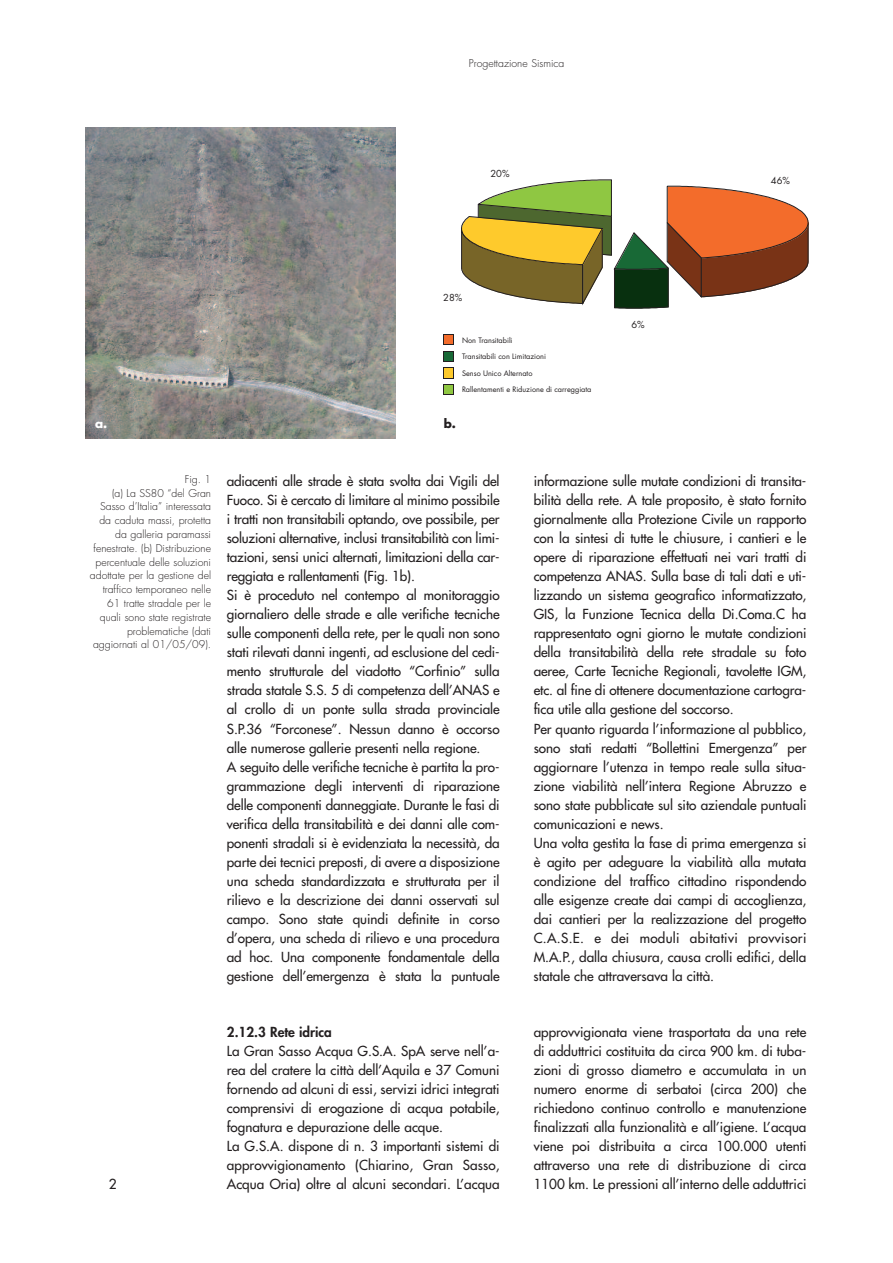
<style>
.page{position:relative;width:893px;height:1263px;background:#fff}
.page>*{position:absolute;margin:0;border:0;box-sizing:border-box;transform-origin:0 0}
.t1{font:13.5px/19px "Futura";letter-spacing:-.005em;color:#231f20}
.t2{font:800 13.5px "Futura";color:#231f20}
.t3{font:700 12px "Futura";color:#fff}
.t4{font:700 12px "Futura";color:#231f20}
.t5{font:300 10.5px/13.8px "Futura";color:#231f20;text-align:right}
.t6{font:9.45px "Futura";color:#231f20}
.t7{font:7.35px "Futura";color:#231f20}
</style>
<div class="page">
<img style="left:85px;top:128px;width:311px;height:310px">
<svg style="left:461px;top:179px;width:347px;height:130px"></svg>
<svg style="left:443px;top:334px;width:11px;height:28px"></svg>
<svg style="left:443px;top:368px;width:11px;height:27px"></svg>
<p class="t5" style="left:469px;top:57px;width:97px">Progettazione Sismica</p>
<p class="t6" style="left:490px;top:169px;width:21px">20%</p>
<p class="t6" style="left:443px;top:293px;width:21px">28%</p>
<p class="t7" style="left:462px;top:336px;width:52px">Non Transitabili</p>
<p class="t7" style="left:462px;top:353px;width:86px">Transitabili con Limitazioni</p>
<p class="t7" style="left:462px;top:370px;width:72px">Senso Unico Alternato</p>
<p class="t7" style="left:462px;top:386px;width:131px">Rallentamenti e Riduzione di carreggiata</p>
<p class="t3" style="left:95px;top:418px;width:14px">a.</p>
<p class="t4" style="left:444px;top:418px;width:14px">b.</p>
<p class="t6" style="left:631px;top:320px;width:15px">6%</p>
<p class="t6" style="left:771px;top:176px;width:21px">46%</p>
<p class="t5" style="left:90px;top:473px;width:123px">Fig. 1<br>(a) La SS80 “del Gran<br>Sasso d’Italia” interessata da caduta massi, protetta da galleria paramassi fenestrate. (b) Distribuzione percentuale delle soluzioni adottate per la gestione del traffico temporaneo nelle<br>61 tratte stradale per le quali sono state registrate problematiche (dati aggiornati al 01/05/09).</p>
<p class="t1" style="left:227px;top:472px;width:274px">adiacenti alle strade è stata svolta dai Vigili del Fuoco. Si è cercato di limitare al minimo possibile i tratti non transitabili optando, ove possibile, per soluzioni alternative, inclusi transitabilità con limi&shy;tazioni, sensi unici alternati, limitazioni della car&shy;reggiata e rallentamenti (Fig. 1b).<br>Si è proceduto nel contempo al monitoraggio giornaliero delle strade e alle verifiche tecniche sulle componenti della rete, per le quali non sono stati rilevati danni ingenti, ad esclusione del cedi&shy;mento strutturale del viadotto “Corfinio” sulla strada statale S.S. 5 di competenza dell’ANAS e al crollo di un ponte sulla strada provinciale S.P.36 “Forconese”. Nessun danno è occorso alle numerose gallerie presenti nella regione.<br>A seguito delle verifiche tecniche è partita la pro&shy;grammazione degli interventi di riparazione delle componenti danneggiate. Durante le fasi di verifica della transitabilità e dei danni alle com&shy;ponenti stradali si è evidenziata la necessità, da parte dei tecnici preposti, di avere a disposizione una scheda standardizzata e strutturata per il rilievo e la descrizione dei danni osservati sul campo. Sono state quindi definite in corso d’opera, una scheda di rilievo e una procedura ad hoc. Una componente fondamentale della gestione dell’emergenza è stata la puntuale</p>
<p class="t1" style="left:534px;top:472px;width:274px">informazione sulle mutate condizioni di transita&shy;bilità della rete. A tale proposito, è stato fornito giornalmente alla Protezione Civile un rapporto con la sintesi di tutte le chiusure, i cantieri e le opere di riparazione effettuati nei vari tratti di competenza ANAS. Sulla base di tali dati e uti&shy;lizzando un sistema geografico informatizzato, GIS, la Funzione Tecnica della Di.Coma.C ha rappresentato ogni giorno le mutate condizioni della transitabilità della rete stradale su foto aeree, Carte Tecniche Regionali, tavolette IGM, etc. al fine di ottenere documentazione cartogra&shy;fica utile alla gestione del soccorso.<br>Per quanto riguarda l’informazione al pubblico, sono stati redatti “Bollettini Emergenza” per aggiornare l’utenza in tempo reale sulla situa&shy;zione viabilità nell’intera Regione Abruzzo e sono state pubblicate sul sito aziendale puntuali comunicazioni e news.<br>Una volta gestita la fase di prima emergenza si è agito per adeguare la viabilità alla mutata condizione del traffico cittadino rispondendo alle esigenze create dai campi di accoglienza, dai cantieri per la realizzazione del progetto C.A.S.E. e dei moduli abitativi provvisori M.A.P., dalla chiusura, causa crolli edifici, della statale che attraversava la città.</p>
<p class="t1" style="left:109px;top:1175px;width:9px">2</p>
<p class="t2" style="left:227px;top:1025px;width:107px">2.12.3 Rete idrica</p>
<p class="t1" style="left:227px;top:1042px;width:274px">La Gran Sasso Acqua G.S.A. SpA serve nell’a&shy;rea del cratere la città dell’Aquila e 37 Comuni fornendo ad alcuni di essi, servizi idrici integrati comprensivi di erogazione di acqua potabile, fognatura e depurazione delle acque.<br>La G.S.A. dispone di n. 3 importanti sistemi di approvvigionamento (Chiarino, Gran Sasso, Acqua Oria) oltre al alcuni secondari. L’acqua</p>
<p class="t1" style="left:534px;top:1023px;width:274px;text-align:justify">approvvigionata viene trasportata da una rete di adduttrici costituita da circa 900 km. di tuba&shy;zioni di grosso diametro e accumulata in un numero enorme di serbatoi (circa 200) che richiedono continuo controllo e manutenzione finalizzati alla funzionalità e all’igiene. L’acqua viene poi distribuita a circa 100.000 utenti attraverso una rete di distribuzione di circa 1100 km. Le pressioni all’interno delle adduttrici</p>
</div>
